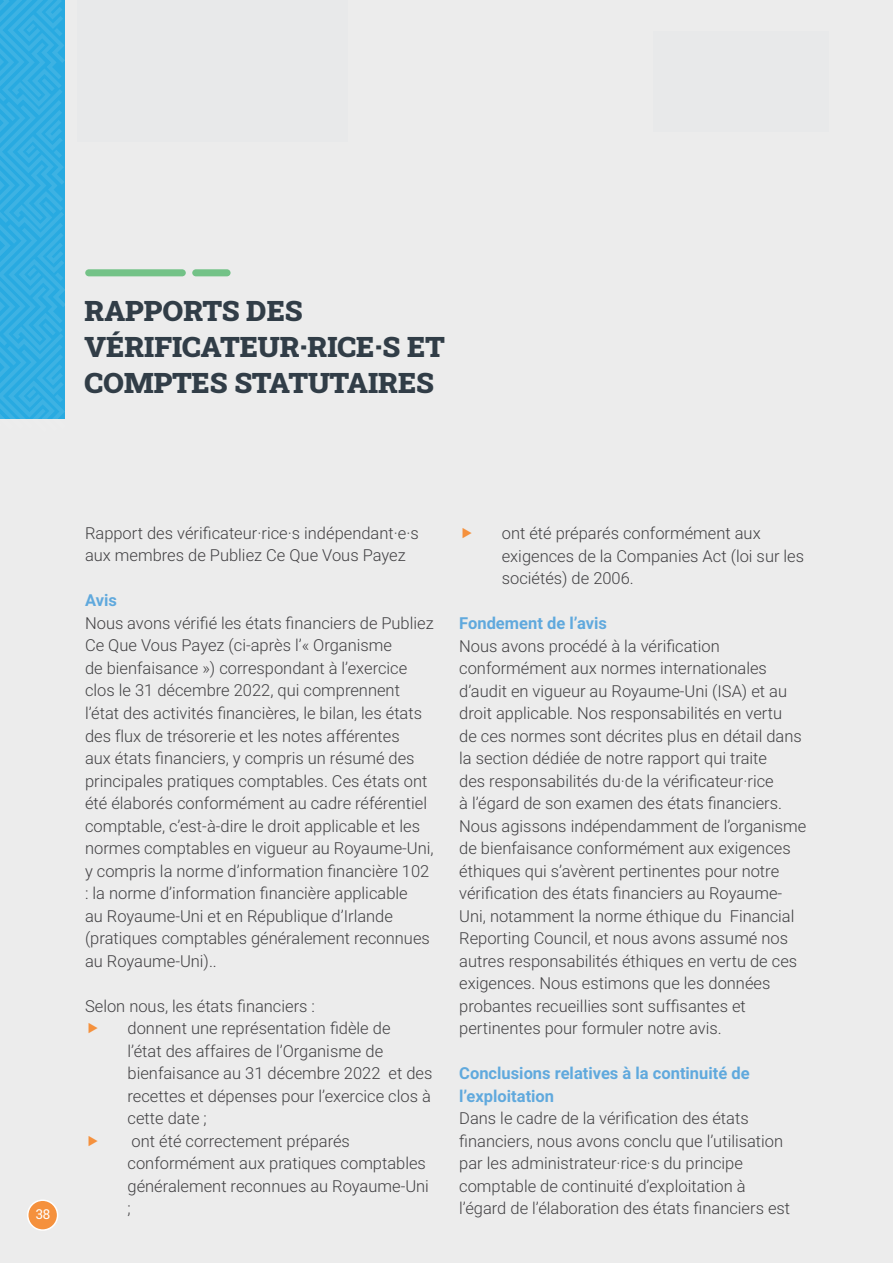
<style>
.page{position:relative;width:893px;height:1263px;background:#ececec}
.page>*{position:absolute;margin:0;border:0;box-sizing:border-box;transform-origin:0 0}
.t1{font:900 28.5px/36px "Roboto Slab";color:#313d47}
.t2{font:300 16.5px/22.5px "Roboto";color:#414042}
.t3{font:700 16.5px/22.5px "Roboto";color:#60a9dd}
.t4{font:13.5px "Roboto Slab";color:#fff}
</style>
<div class="page">
<div style="left:28px;top:1200px;width:30px;height:30px;background:#f5913d;border-radius:50%"></div>
<div style="left:27px;top:1199px;width:31px;height:32px;border:2px solid #fff;border-radius:50%"></div>
<div style="left:85px;top:269px;width:101px;height:7px;background:#73c287;border-radius:4px"></div>
<div style="left:192px;top:269px;width:39px;height:7px;background:#73c287;border-radius:4px"></div>
<svg style="left:0;top:0;width:65px;height:419px;background:#32aee2"></svg>
<div style="left:78px;top:0;width:270px;height:142px;background:#e8e9ea"></div>
<div style="left:653px;top:31px;width:175px;height:100px;background:#e8e9ea"></div>
<h1 class="t1" style="left:85px;top:292px;width:362px">RAPPORTS DES<br>VÉRIFICATEUR·RICE·S ET<br>COMPTES STATUTAIRES</h1>
<p class="t4" style="left:36px;top:1204px;width:16px">38</p>
<p class="t2" style="left:85px;top:521px;width:335px">Rapport des vérificateur·rice·s indépendant·e·s aux membres de Publiez Ce Que Vous Payez</p>
<p class="t3" style="left:85px;top:589px;width:33px">Avis</p>
<p class="t2" style="left:85px;top:611px;width:350px">Nous avons vérifié les états financiers de Publiez Ce Que Vous Payez (ci-après l’« Organisme<br>de bienfaisance ») correspondant à l’exercice clos le 31 décembre 2022, qui comprennent l’état des activités financières, le bilan, les états des flux de trésorerie et les notes afférentes<br>aux états financiers, y compris un résumé des principales pratiques comptables. Ces états ont été élaborés conformément au cadre référentiel comptable, c’est-à-dire le droit applicable et les normes comptables en vigueur au Royaume-Uni, y compris la norme d’information financière 102 : la norme d’information financière applicable<br>au Royaume-Uni et en République d’Irlande (pratiques comptables généralement reconnues au Royaume-Uni)..</p>
<p class="t2" style="left:128px;top:994px;width:306px;text-indent:-43px">Selon nous, les états financiers :<br>donnent une représentation fidèle de<br>l’état des affaires de l’Organisme de bienfaisance au 31 décembre 2022 et des recettes et dépenses pour l’exercice clos à cette date ;<br>ont été correctement préparés conformément aux pratiques comptables généralement reconnues au Royaume-Uni ;</p>
<p class="t2" style="left:502px;top:521px;width:304px">ont été préparés conformément aux exigences de la Companies Act (loi sur les sociétés) de 2006.</p>
<p class="t3" style="left:459px;top:611px;width:149px">Fondement de l’avis</p>
<p class="t2" style="left:459px;top:634px;width:348px">Nous avons procédé à la vérification conformément aux normes internationales d’audit en vigueur au Royaume-Uni (ISA) et au droit applicable. Nos responsabilités en vertu<br>de ces normes sont décrites plus en détail dans la section dédiée de notre rapport qui traite<br>des responsabilités du·de la vérificateur·rice<br>à l’égard de son examen des états financiers.<br>Nous agissons indépendamment de l’organisme de bienfaisance conformément aux exigences éthiques qui s’avèrent pertinentes pour notre vérification des états financiers au Royaume-Uni, notamment la norme éthique du Financial Reporting Council, et nous avons assumé nos autres responsabilités éthiques en vertu de ces exigences. Nous estimons que les données probantes recueillies sont suffisantes et pertinentes pour formuler notre avis.</p>
<p class="t3" style="left:459px;top:1061px;width:292px">Conclusions relatives à la continuité de l’exploitation</p>
<p class="t2" style="left:459px;top:1106px;width:332px">Dans le cadre de la vérification des états financiers, nous avons conclu que l’utilisation par les administrateur·rice·s du principe comptable de continuité d’exploitation à l’égard de l’élaboration des états financiers est</p>
</div>
